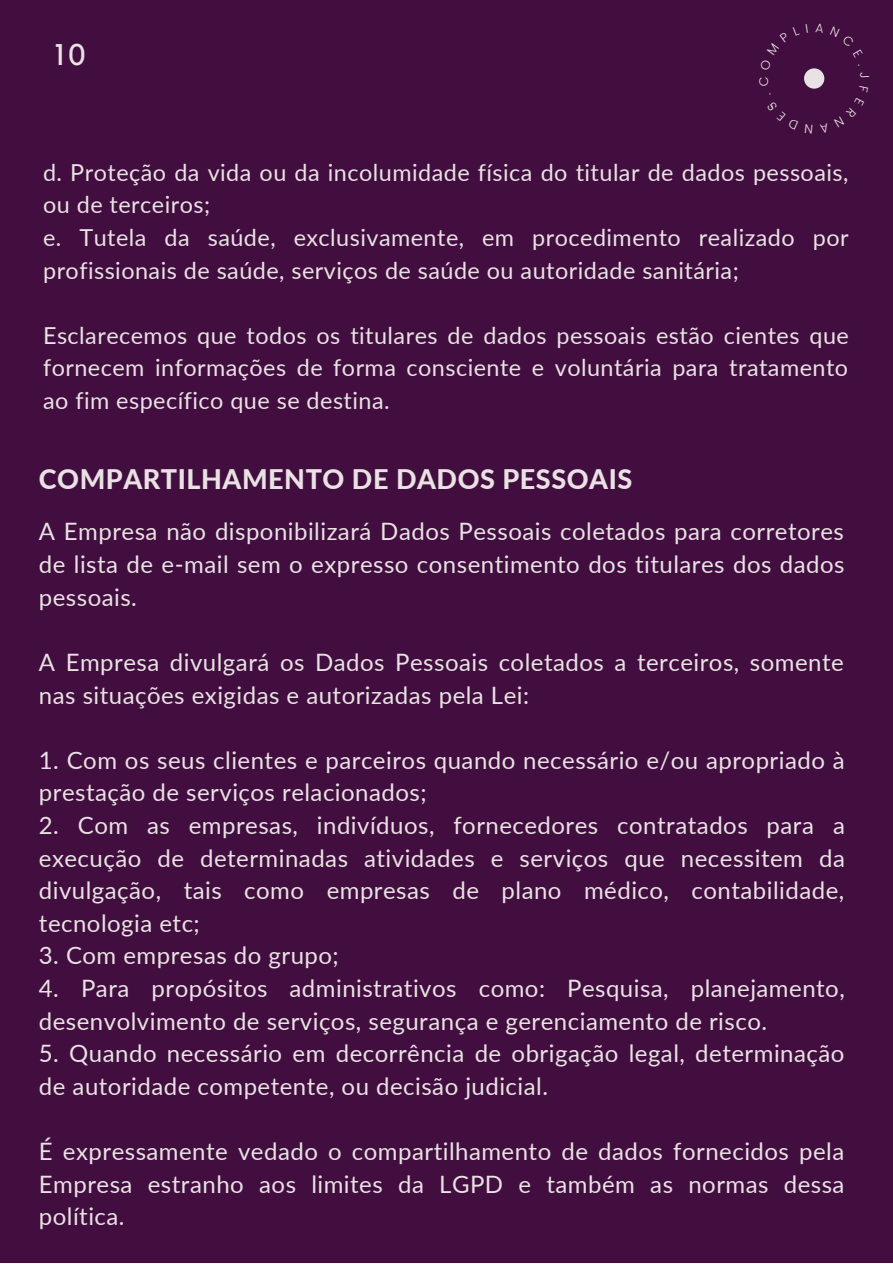
<style>
.page{position:relative;width:893px;height:1264px;background:#fff}
.page>*{position:absolute;margin:0;border:0;box-sizing:border-box;transform-origin:0 0}
.t1{font:29.7px "Kollektif";color:#e8e2e2}
.t2{font:800 27px "Lato";letter-spacing:.02em;color:#e8e2e2}
.t3{font:24px/32.5px "Lato";letter-spacing:.02em;color:#e8e2e2}
.t4{font:23.4px/32.5px "Lato";letter-spacing:.02em;color:#e8e2e2}
</style>
<div class="page">
<div style="left:0;top:0;width:892px;height:1262px;background:#410e3f"></div>
<div style="left:804px;top:68px;width:20px;height:21px;background:#e8e2e2;border-radius:50%"></div>
<p class="t1" style="left:55px;top:41px;width:32px">10</p>
<p class="t4" style="left:43px;top:155px;width:807px">d. Proteção da vida ou da incolumidade física do titular de dados pessoais, ou de terceiros;<br>e. Tutela da saúde, exclusivamente, em procedimento realizado por profissionais de saúde, serviços de saúde ou autoridade sanitária;</p>
<p class="t4" style="left:43px;top:318px;width:807px;text-align:justify">Esclarecemos que todos os titulares de dados pessoais estão cientes que fornecem informações de forma consciente e voluntária para tratamento ao fim específico que se destina.</p>
<p class="t2" style="left:39px;top:462px;width:595px">COMPARTILHAMENTO DE DADOS PESSOAIS</p>
<p class="t3" style="left:39px;top:515px;width:807px;text-align:justify">A Empresa não disponibilizará Dados Pessoais coletados para corretores de lista de e-mail sem o expresso consentimento dos titulares dos dados pessoais.</p>
<p class="t3" style="left:39px;top:645px;width:806px">A Empresa divulgará os Dados Pessoais coletados a terceiros, somente nas situações exigidas e autorizadas pela Lei:</p>
<p class="t3" style="left:39px;top:743px;width:807px">1. Com os seus clientes e parceiros quando necessário e/ou apropriado à prestação de serviços relacionados;</p>
<p class="t3" style="left:39px;top:808px;width:807px;text-align:justify">2. Com as empresas, indivíduos, fornecedores contratados para a execução de determinadas atividades e serviços que necessitem da divulgação, tais como empresas de plano médico, contabilidade, tecnologia etc;</p>
<p class="t3" style="left:39px;top:938px;width:301px">3. Com empresas do grupo;</p>
<p class="t3" style="left:39px;top:971px;width:807px">4. Para propósitos administrativos como: Pesquisa, planejamento, desenvolvimento de serviços, segurança e gerenciamento de risco.</p>
<p class="t3" style="left:39px;top:1036px;width:807px">5. Quando necessário em decorrência de obrigação legal, determinação de autoridade competente, ou decisão judicial.</p>
<p class="t3" style="left:39px;top:1134px;width:807px;text-align:justify">É expressamente vedado o compartilhamento de dados fornecidos pela Empresa estranho aos limites da LGPD e também as normas dessa política.</p>
</div>
